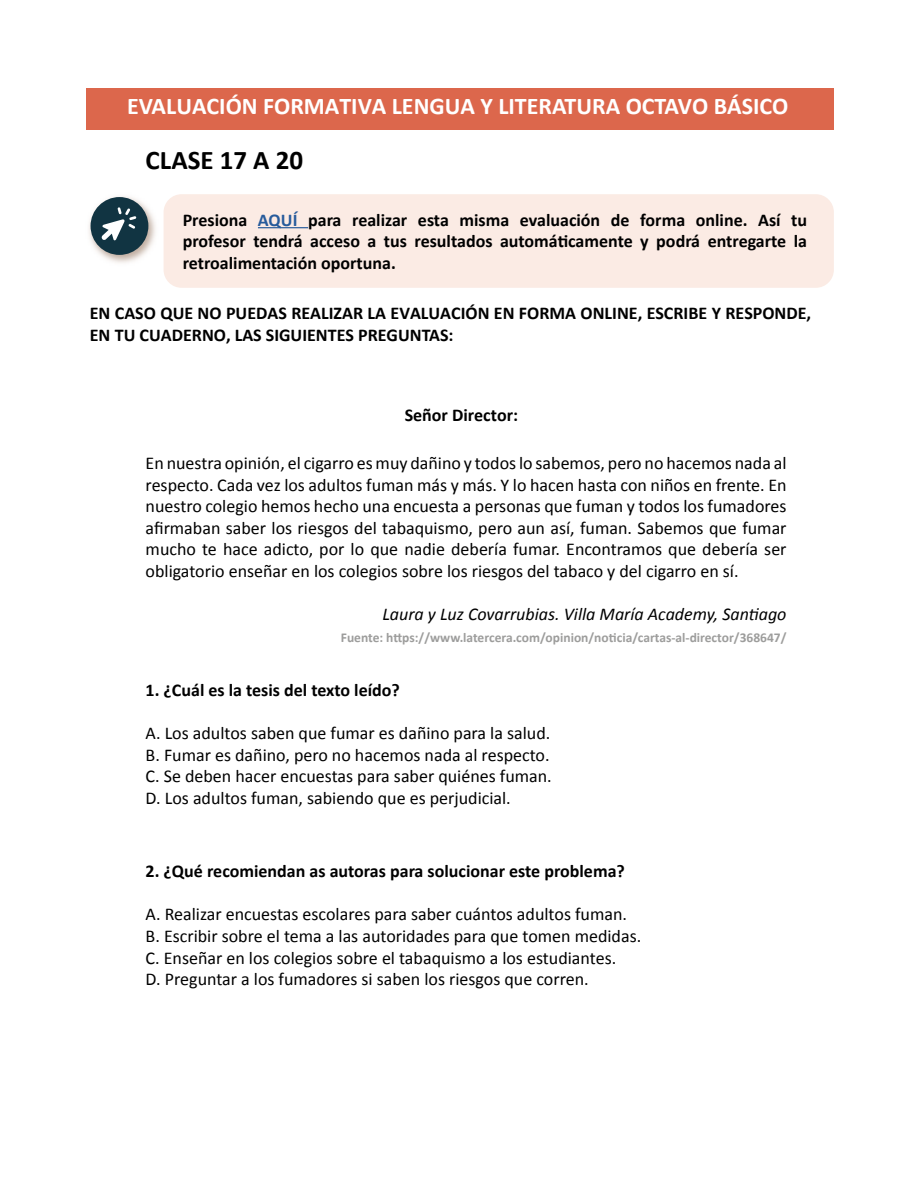
<style>
.page{position:relative;width:918px;height:1188px;background:#fff}
.page>*{position:absolute;margin:0;border:0;box-sizing:border-box;transform-origin:0 0}
.t1{font:700 27px "Calibri";color:#000}
.t2{font:700 24px "Calibri";color:#fff}
.t3{font:18px/21.6px "Calibri";color:#000}
.t4{font:700 18px/21.6px "Calibri";color:#000}
.t5{font:italic 18px "Calibri";color:#000}
.t6{font:700 13.5px "Calibri";color:#9d9d9c}
.s1{color:#275b9b}
</style>
<div class="page">
<div style="left:86px;top:88px;width:747px;height:42px;background:#dc674c"></div>
<div style="left:164px;top:194px;width:670px;height:94px;background:#fbebe4;border-radius:18px"></div>
<img style="left:89px;top:196px;width:67px;height:67px">
<div style="left:91px;top:197px;width:57px;height:58px;background:#113442;border-radius:50%"></div>
<svg style="left:102px;top:207px;width:34px;height:33px"></svg>
<hr style="left:258px;top:227px;width:50px;height:1px;background:#275b9b">
<h2 class="t2" style="left:127px;top:89px;width:663px">EVALUACIÓN FORMATIVA LENGUA Y LITERATURA OCTAVO BÁSICO</h2>
<h1 class="t1" style="left:146px;top:140px;width:159px">CLASE 17 A 20</h1>
<p class="t4" style="left:183px;top:208px;width:626px;text-align:justify">Presiona <span class="s1">AQUÍ</span> para realizar esta misma evaluación de forma online. Así tu profesor tendrá acceso a tus resultados automáticamente y podrá entregarte la retroalimentación oportuna.</p>
<p class="t4" style="left:90px;top:302px;width:723px">EN CASO QUE NO PUEDAS REALIZAR LA EVALUACIÓN EN FORMA ONLINE, ESCRIBE Y RESPONDE,<br>EN TU CUADERNO, LAS SIGUIENTES PREGUNTAS:</p>
<p class="t4" style="left:405px;top:404px;width:115px">Señor Director:</p>
<p class="t3" style="left:146px;top:451px;width:642px;text-align:justify">En nuestra opinión, el cigarro es muy dañino y todos lo sabemos, pero no hacemos nada al respecto. Cada vez los adultos fuman más y más. Y lo hacen hasta con niños en frente. En nuestro colegio hemos hecho una encuesta a personas que fuman y todos los fumadores afirmaban saber los riesgos del tabaquismo, pero aun así, fuman. Sabemos que fumar mucho te hace adicto, por lo que nadie debería fumar. Encontramos que debería ser obligatorio enseñar en los colegios sobre los riesgos del tabaco y del cigarro en sí.</p>
<p class="t5" style="left:382px;top:603px;width:406px">Laura y Luz Covarrubias. Villa María Academy, Santiago</p>
<p class="t6" style="left:341px;top:628px;width:447px">Fuente: https://www.latercera.com/opinion/noticia/cartas-al-director/368647/</p>
<p class="t4" style="left:146px;top:679px;width:256px">1. ¿Cuál es la tesis del texto leído?</p>
<p class="t3" style="left:146px;top:722px;width:408px">A. Los adultos saben que fumar es dañino para la salud.<br>B. Fumar es dañino, pero no hacemos nada al respecto.<br>C. Se deben hacer encuestas para saber quiénes fuman.<br>D. Los adultos fuman, sabiendo que es perjudicial.</p>
<p class="t4" style="left:146px;top:860px;width:481px">2. ¿Qué recomiendan as autoras para solucionar este problema?</p>
<p class="t3" style="left:146px;top:903px;width:497px">A. Realizar encuestas escolares para saber cuántos adultos fuman.<br>B. Escribir sobre el tema a las autoridades para que tomen medidas.<br>C. Enseñar en los colegios sobre el tabaquismo a los estudiantes.<br>D. Preguntar a los fumadores si saben los riesgos que corren.</p>
</div>
